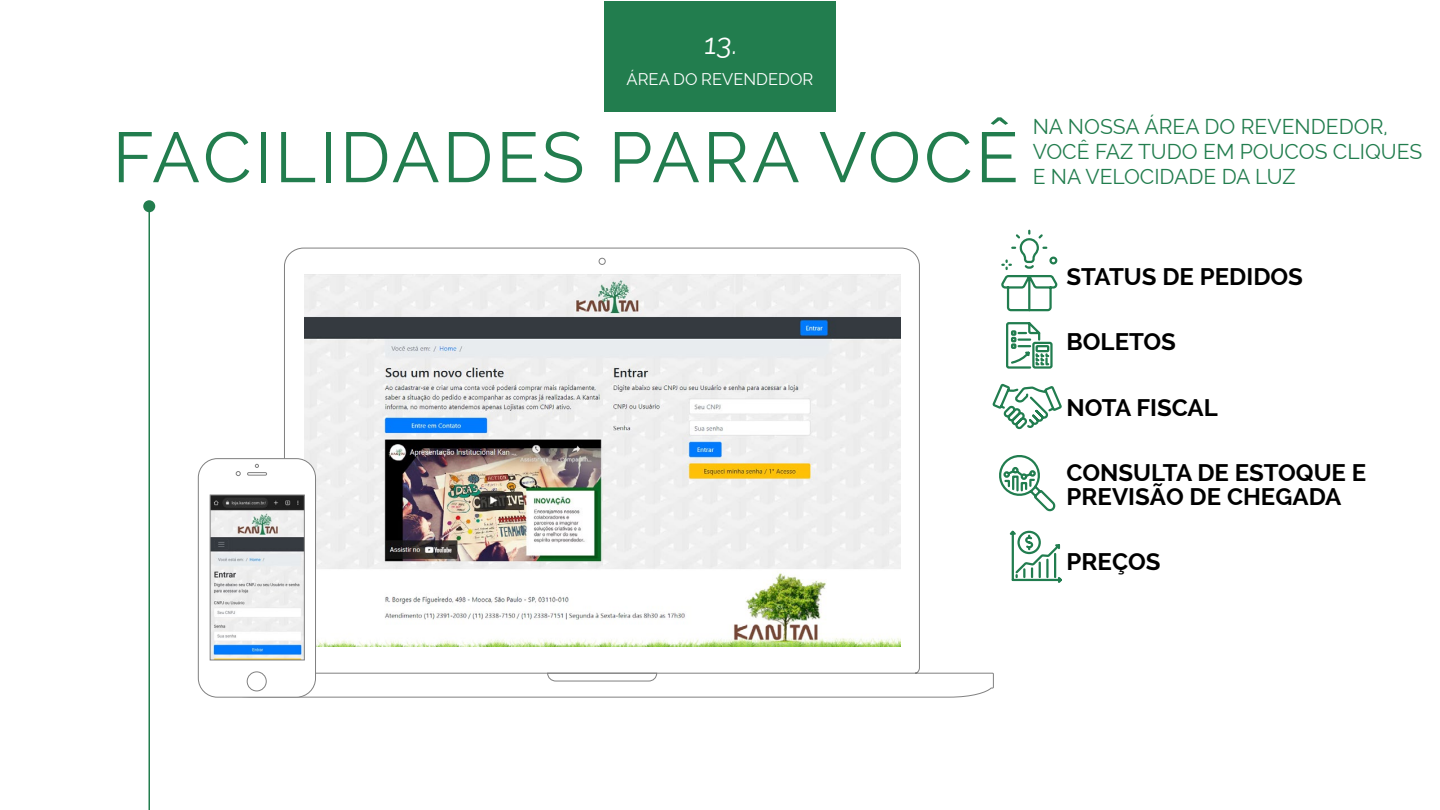
<style>
.page{position:relative;width:1440px;height:810px;background:#fff}
.page>*{position:absolute;margin:0;border:0;box-sizing:border-box;transform-origin:0 0}
.t1{font:70.72px "Raleway";letter-spacing:.04em;color:#227d4e}
.t2{font:28.5px "Raleway";color:#fff}
.t3{font:700 24px/24px "Raleway";color:#000}
.t4{font:21px/24.8px "Raleway";color:#227d4e}
.t5{font:16.5px "Raleway";color:#fff}
</style>
<div class="page">
<svg style="left:284px;top:247px;width:710px;height:451px"></svg>
<hr style="left:288px;top:673px;width:628px;height:1px;background:#808080">
<svg style="left:547px;top:257px;width:110px;height:425px"></svg>
<hr style="left:148px;top:206px;width:2px;height:604px;background:#227d4e">
<div style="left:143px;top:200px;width:12px;height:12px;background:#227d4e;border-radius:50%"></div>
<svg style="left:1001px;top:229px;width:57px;height:83px"></svg>
<svg style="left:1006px;top:322px;width:47px;height:47px"></svg>
<svg style="left:991px;top:382px;width:71px;height:51px"></svg>
<svg style="left:999px;top:455px;width:57px;height:57px"></svg>
<svg style="left:1009px;top:530px;width:53px;height:53px"></svg>
<img style="left:305px;top:274px;width:595px;height:373px">
<svg style="left:198px;top:458px;width:118px;height:240px"></svg>
<div style="left:604px;top:1px;width:232px;height:110px;background:#227d4e"></div>
<p class="t2" style="left:704px;top:28px;width:37px">13.</p>
<p class="t5" style="left:627px;top:69px;width:188px">ÁREA DO REVENDEDOR</p>
<h1 class="t1" style="left:112px;top:116px;width:908px">FACILIDADES PARA VOCÊ</h1>
<p class="t4" style="left:1033px;top:114px;width:391px">NA NOSSA ÁREA DO REVENDEDOR,<br>VOCÊ FAZ TUDO EM POUCOS CLIQUES<br>E NA VELOCIDADE DA LUZ</p>
<p class="t3" style="left:1066px;top:265px;width:238px">STATUS DE PEDIDOS</p>
<p class="t3" style="left:1066px;top:330px;width:111px">BOLETOS</p>
<p class="t3" style="left:1066px;top:395px;width:153px">NOTA FISCAL</p>
<p class="t3" style="left:1066px;top:461px;width:301px">CONSULTA DE ESTOQUE E<br>PREVISÃO DE CHEGADA</p>
<p class="t3" style="left:1066px;top:550px;width:96px">PREÇOS</p>
</div>
